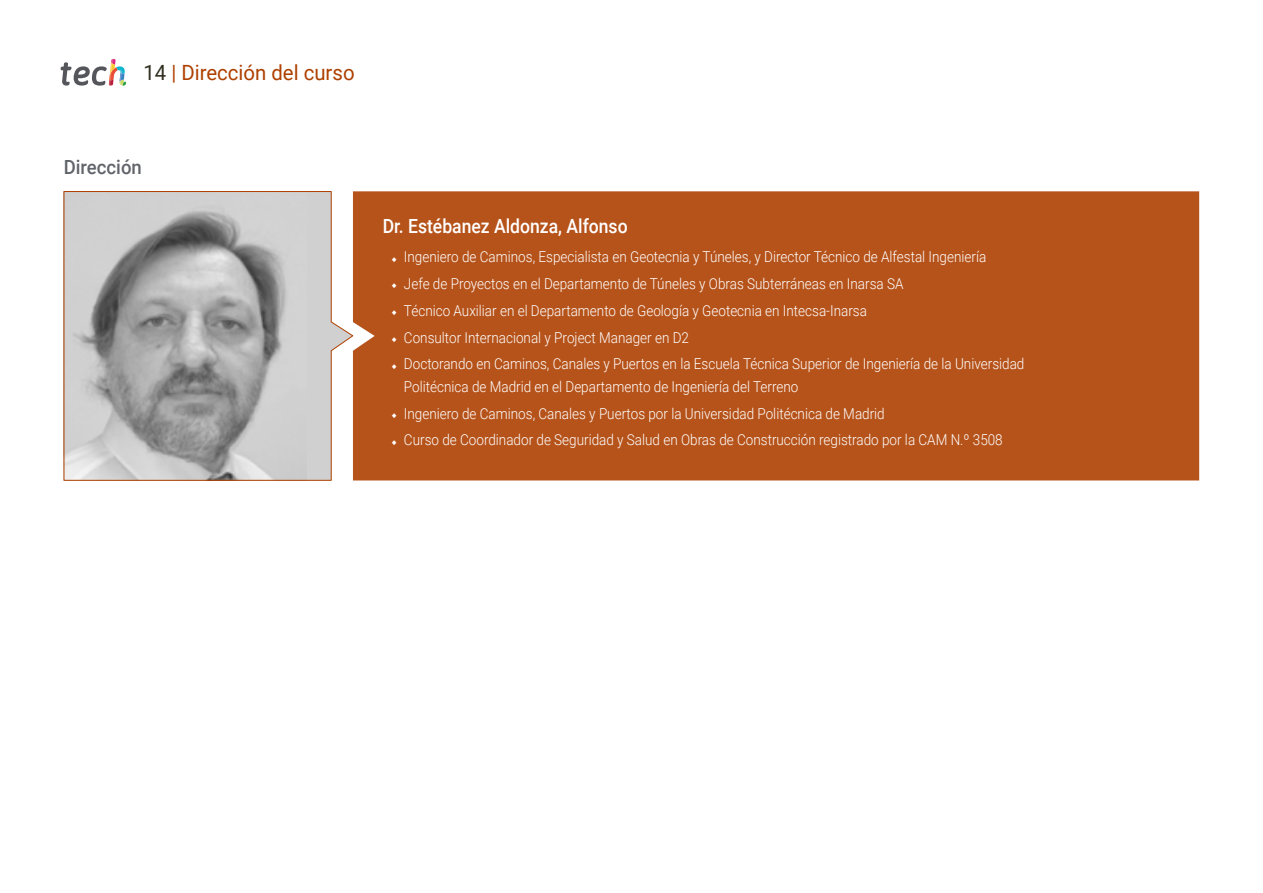
<style>
.page{position:relative;width:1263px;height:893px;background:#fff}
.page>*{position:absolute;margin:0;border:0;box-sizing:border-box;transform-origin:0 0}
.t1{font:21px "Roboto";color:#ae4000}
.t2{font:500 19.5px "Roboto";color:#fff;scale:.9 1}
.t3{font:500 19.5px "Roboto";color:#61646a;scale:.95 1}
.t4{font:300 15px/26.7px "Roboto";color:#fff;scale:.9 1}
.s1{color:#312e20}
</style>
<div class="page">
<svg style="left:61px;top:59px;width:65px;height:27px"></svg>
<div style="left:353px;top:191px;width:846px;height:289px;background:#b6531a"></div>
<svg style="left:64px;top:191px;width:289px;height:290px;background:#b9b8b7"></svg>
<svg style="left:392px;top:257px;width:5px;height:5px"></svg>
<svg style="left:392px;top:284px;width:5px;height:5px"></svg>
<svg style="left:392px;top:310px;width:5px;height:5px"></svg>
<svg style="left:392px;top:337px;width:5px;height:5px"></svg>
<svg style="left:392px;top:364px;width:5px;height:5px"></svg>
<svg style="left:392px;top:413px;width:5px;height:5px"></svg>
<svg style="left:392px;top:440px;width:5px;height:5px"></svg>
<h1 class="t1" style="left:144px;top:57px;width:213px"><span class="s1">14</span> | Dirección del curso</h1>
<h2 class="t3" style="left:64px;top:154px;width:84px">Dirección</h2>
<h2 class="t2" style="left:383px;top:212px;width:274px">Dr. Estébanez Aldonza, Alfonso</h2>
<p class="t4" style="left:404px;top:243px;width:691px">Ingeniero de Caminos, Especialista en Geotecnia y Túneles, y Director Técnico de Alfestal Ingeniería<br>Jefe de Proyectos en el Departamento de Túneles y Obras Subterráneas en Inarsa SA<br>Técnico Auxiliar en el Departamento de Geología y Geotecnia en Intecsa-Inarsa<br>Consultor Internacional y Project Manager en D2<br>Doctorando en Caminos, Canales y Puertos en la Escuela Técnica Superior de Ingeniería de la Universidad</p>
<p class="t4" style="left:404px;top:372px;width:667px">Politécnica de Madrid en el Departamento de Ingeniería del Terreno<br>Ingeniero de Caminos, Canales y Puertos por la Universidad Politécnica de Madrid<br>Curso de Coordinador de Seguridad y Salud en Obras de Construcción registrado por la CAM N.º 3508</p>
</div>
